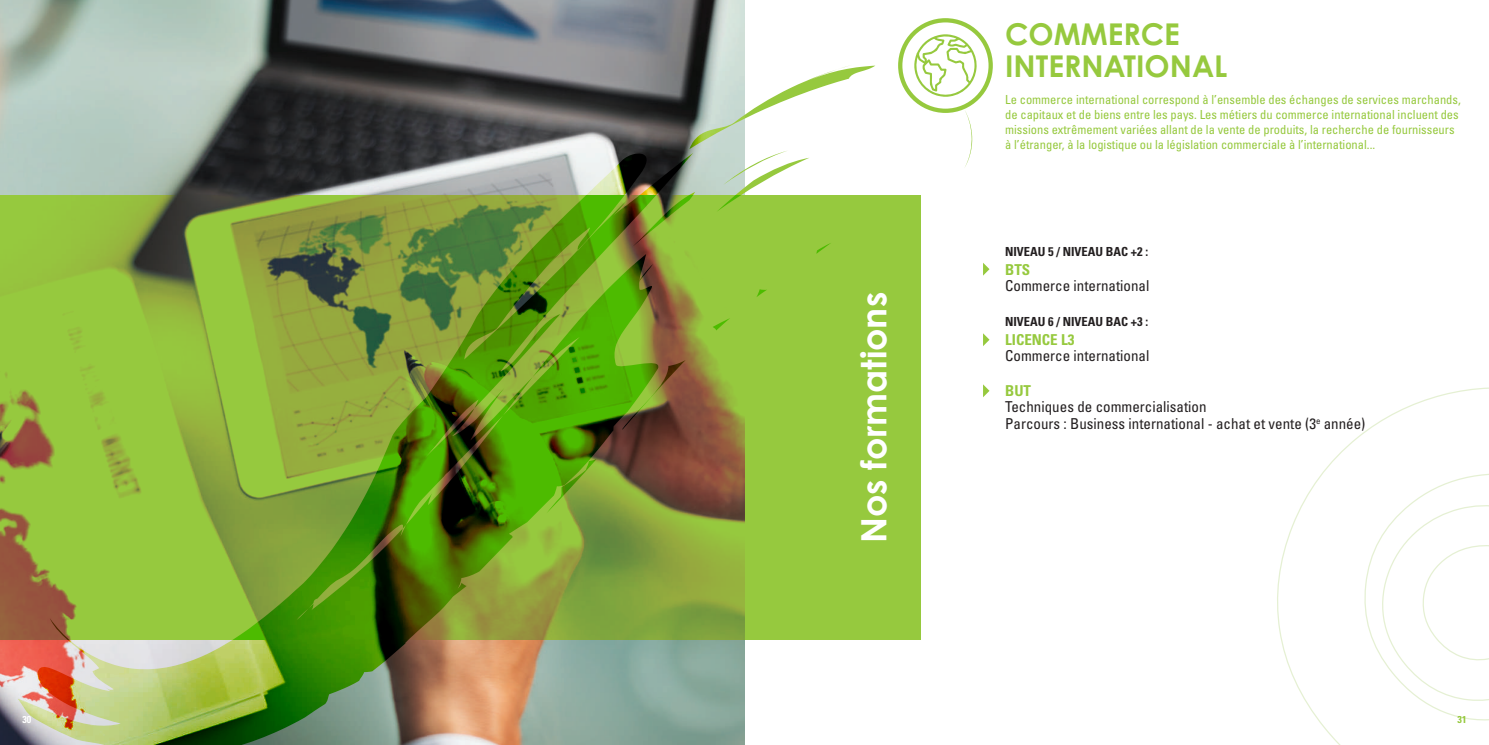
<style>
.page{position:relative;width:1489px;height:745px;background:#fff}
.page>*{position:absolute;margin:0;border:0;box-sizing:border-box;transform-origin:0 0}
.t1{font:700 35px "Century Gothic Pro";color:#fff}
.t2{font:700 30px/32.5px "Century Gothic Pro";color:#96c93e}
.t3{font:condensed 15px/16.2px "Univers LT Std";color:#231f20}
.t4{font:700 condensed 15px "Univers LT Std";color:#96c93e}
.t5{font:condensed 12.5px/15px "Univers LT Std";color:#96c93e}
.t6{font:700 condensed 12.5px "Univers LT Std";color:#231f20}
.t7{font:700 condensed 10px "Univers LT Std";color:#fff}
.t8{font:700 condensed 10px "Univers LT Std";color:#96c93e}
</style>
<div class="page">
<img style="left:0;top:0;width:744px;height:744px">
<svg style="left:983px;top:263px;width:6px;height:12px"></svg>
<svg style="left:983px;top:333px;width:6px;height:13px"></svg>
<svg style="left:983px;top:384px;width:6px;height:13px"></svg>
<svg style="left:0;top:195px;width:920px;height:444px;background:#94bc3d"></svg>
<svg style="left:965px;top:111px;width:7px;height:56px"></svg>
<img style="left:18px;top:153px;width:675px;height:591px">
<svg style="left:622px;top:360px;width:63px;height:69px;background:#6a7125"></svg>
<svg style="left:390px;top:582px;width:76px;height:58px;background:#5b6616"></svg>
<svg style="left:638px;top:264px;width:15px;height:18px"></svg>
<svg style="left:712px;top:318px;width:18px;height:12px"></svg>
<svg style="left:606px;top:314px;width:6px;height:12px"></svg>
<svg style="left:756px;top:289px;width:11px;height:8px"></svg>
<svg style="left:632px;top:65px;width:243px;height:189px"></svg>
<svg style="left:1277px;top:387px;width:211px;height:357px"></svg>
<svg style="left:1379px;top:503px;width:109px;height:199px"></svg>
<svg style="left:900px;top:20px;width:90px;height:91px"></svg>
<div style="left:898px;top:18px;width:94px;height:95px;border:4px solid #96c93e;border-radius:50%"></div>
<svg style="left:913px;top:34px;width:64px;height:64px"></svg>
<h1 class="t1" style="left:852px;top:542px;width:252px;rotate:-90deg">Nos formations</h1>
<h2 class="t2" style="left:1005px;top:17px;width:224px">COMMERCE<br>INTERNATIONAL</h2>
<p class="t5" style="left:1005px;top:91px;width:457px">Le commerce international correspond à l’ensemble des échanges de services marchands, de capitaux et de biens entre les pays. Les métiers du commerce international incluent des missions extrêmement variées allant de la vente de produits, la recherche de fournisseurs à l’étranger, à la logistique ou la législation commerciale à l’international...</p>
<p class="t6" style="left:1005px;top:243px;width:145px">NIVEAU 5 / NIVEAU BAC +2 :</p>
<p class="t4" style="left:1005px;top:260px;width:27px">BTS</p>
<p class="t3" style="left:1005px;top:277px;width:146px">Commerce international</p>
<p class="t6" style="left:1005px;top:313px;width:145px">NIVEAU 6 / NIVEAU BAC +3 :</p>
<p class="t4" style="left:1005px;top:330px;width:71px">LICENCE L3</p>
<p class="t3" style="left:1005px;top:347px;width:146px">Commerce international</p>
<p class="t4" style="left:1005px;top:381px;width:27px">BUT</p>
<p class="t3" style="left:1005px;top:398px;width:362px">Techniques de commercialisation<br>Parcours : Business international - achat et vente (3<sup>e</sup> année)</p>
<p class="t7" style="left:22px;top:712px;width:10px">30</p>
<p class="t8" style="left:1457px;top:712px;width:10px">31</p>
</div>
